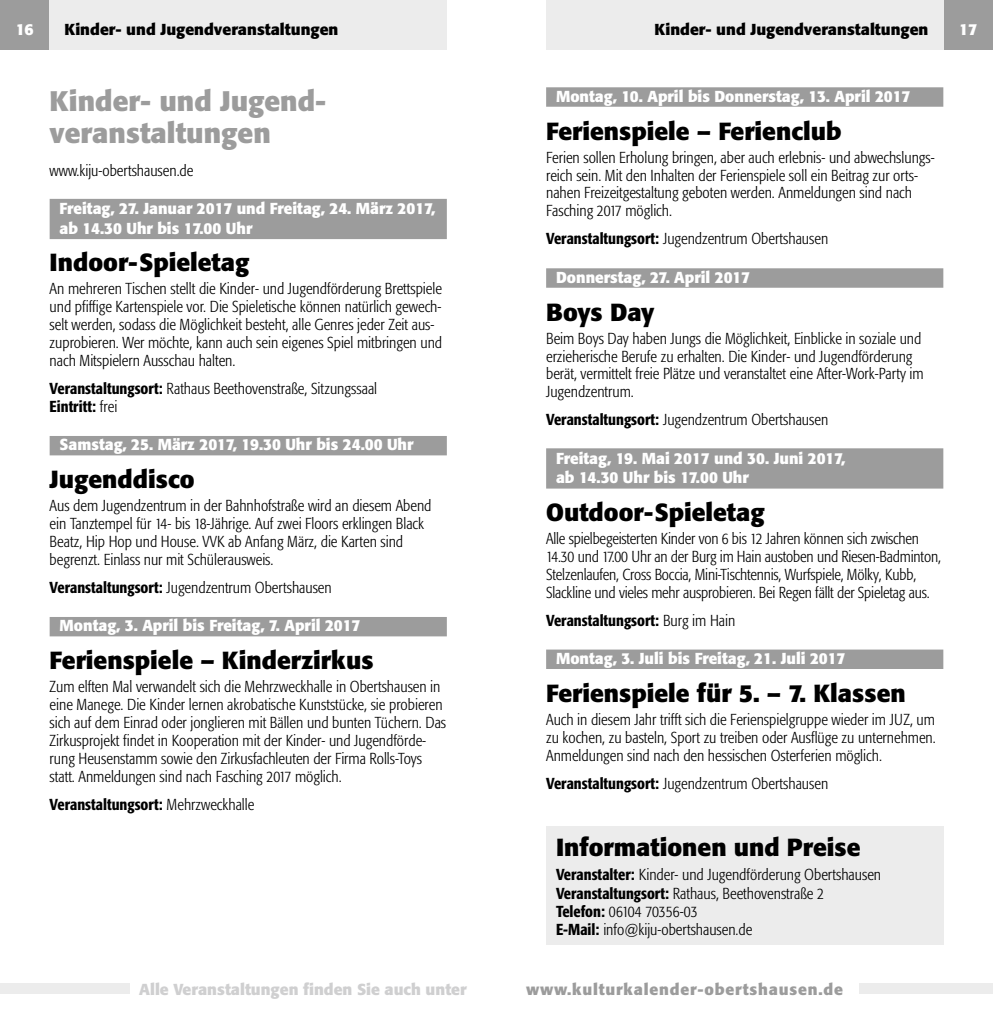
<style>
.page{position:relative;width:993px;height:1017px;background:#fff}
.page>*{position:absolute;margin:0;border:0;box-sizing:border-box;transform-origin:0 0}
.t1{font:700 28px/31.5px "Formata";color:#9c9c9c}
.t2{font:700 24.5px "Formata";color:#000}
.t3{font:300 condensed 15.75px/18px "Formata";color:#000}
.t4{font:700 15.75px/19.2px "Formata";color:#fff}
.t5{font:700 15.75px "Formata";color:#000}
.t6{font:500 condensed 15.75px "Formata";color:#000}
.t7{font:700 15.75px "Formata";color:#cfcfd0}
.t8{font:700 15.75px "Formata";letter-spacing:.05em;color:#9c9c9c}
.s1{font-weight:500}
.s2{font-weight:300}
</style>
<div class="page">
<div style="left:943px;top:0;width:49px;height:50px;background:#9c9c9c"></div>
<div style="left:859px;top:984px;width:133px;height:10px;background:#ececec"></div>
<div style="left:546px;top:87px;width:397px;height:20px;background:#9c9c9c"></div>
<div style="left:546px;top:268px;width:397px;height:20px;background:#9c9c9c"></div>
<div style="left:546px;top:448px;width:397px;height:41px;background:#9c9c9c"></div>
<div style="left:546px;top:650px;width:397px;height:19px;background:#9c9c9c"></div>
<div style="left:50px;top:199px;width:396px;height:40px;background:#9c9c9c"></div>
<div style="left:50px;top:436px;width:396px;height:19px;background:#9c9c9c"></div>
<div style="left:50px;top:617px;width:396px;height:19px;background:#9c9c9c"></div>
<div style="left:0;top:0;width:50px;height:50px;background:#9c9c9c"></div>
<div style="left:0;top:984px;width:130px;height:10px;background:#ececec"></div>
<div style="left:50px;top:0;width:396px;height:50px;background:#ececec"></div>
<div style="left:546px;top:0;width:397px;height:50px;background:#ececec"></div>
<div style="left:546px;top:826px;width:397px;height:119px;background:#ececec"></div>
<p class="t5" style="left:800px;top:19px;width:119px">The terspielpla</p>
<p class="t4" style="left:16px;top:19px;width:20px">16</p>
<p class="t5" style="left:64px;top:19px;width:275px">Kinder- und Jugendveranstaltungen</p>
<p class="t5" style="left:654px;top:19px;width:275px">Kinder- und Jugendveranstaltungen</p>
<p class="t4" style="left:958px;top:19px;width:20px">17</p>
<h1 class="t1" style="left:50px;top:86px;width:276px">Kinder- und Jugend&shy;veranstaltungen</h1>
<p class="t3" style="left:50px;top:161px;width:145px">www.kiju-obertshausen.de</p>
<p class="t4" style="left:60px;top:199px;width:377px">Freitag, 27. Januar 2017 und Freitag, 24. März 2017, ab 14.30 Uhr bis 17.00 Uhr</p>
<h2 class="t2" style="left:50px;top:247px;width:201px">Indoor-Spieletag</h2>
<p class="t3" style="left:50px;top:280px;width:394px">An mehreren Tischen stellt die Kinder- und Jugendförderung Brettspiele und pfiffige Kartenspiele vor. Die Spieletische können natürlich gewech&shy;selt werden, sodass die Möglichkeit besteht, alle Genres jeder Zeit aus&shy;zuprobieren. Wer möchte, kann auch sein eigenes Spiel mitbringen und nach Mitspielern Ausschau halten.</p>
<p class="t3" style="left:50px;top:380px;width:329px"><span class="s1">Veranstaltungsort:</span> Rathaus Beethovenstraße, Sitzungssaal<br><span class="s1">Eintritt:</span> frei</p>
<p class="t4" style="left:60px;top:435px;width:355px">Samstag, 25. März 2017, 19.30 Uhr bis 24.00 Uhr</p>
<h2 class="t2" style="left:50px;top:464px;width:146px">Jugenddisco</h2>
<p class="t3" style="left:50px;top:497px;width:383px">Aus dem Jugendzentrum in der Bahnhofstraße wird an diesem Abend ein Tanztempel für 14- bis 18-Jährige. Auf zwei Floors erklingen Black Beatz, Hip Hop und House. VVK ab Anfang März, die Karten sind begrenzt. Einlass nur mit Schülerausweis.</p>
<p class="t3" style="left:50px;top:579px;width:283px"><span class="s1">Veranstaltungsort:</span> Jugendzentrum Obertshausen</p>
<p class="t4" style="left:60px;top:616px;width:302px">Montag, 3. April bis Freitag, 7. April 2017</p>
<h2 class="t2" style="left:50px;top:645px;width:325px">Ferienspiele – Kinderzirkus</h2>
<p class="t3" style="left:50px;top:678px;width:398px">Zum elften Mal verwandelt sich die Mehrzweckhalle in Obertshausen in eine Manege. Die Kinder lernen akrobatische Kunststücke, sie probieren sich auf dem Einrad oder jonglieren mit Bällen und bunten Tüchern. Das Zirkusprojekt findet in Kooperation mit der Kinder- und Jugendförde&shy;rung Heusenstamm sowie den Zirkusfachleuten der Firma Rolls-Toys statt. Anmeldungen sind nach Fasching 2017 möglich.</p>
<p class="t6" style="left:50px;top:795px;width:206px">Veranstaltungsort: <span class="s2">Mehrzweckhalle</span></p>
<p class="t4" style="left:556px;top:86px;width:356px">Montag, 10. April bis Donnerstag, 13. April 2017</p>
<h2 class="t2" style="left:546px;top:116px;width:297px">Ferienspiele – Ferienclub</h2>
<p class="t3" style="left:546px;top:148px;width:390px">Ferien sollen Erholung bringen, aber auch erlebnis- und abwechslungs&shy;reich sein. Mit den Inhalten der Ferienspiele soll ein Beitrag zur orts&shy;nahen Freizeitgestaltung geboten werden. Anmeldungen sind nach Fasching 2017 möglich.</p>
<p class="t3" style="left:546px;top:230px;width:283px"><span class="s1">Veranstaltungsort:</span> Jugendzentrum Obertshausen</p>
<p class="t4" style="left:556px;top:267px;width:195px">Donnerstag, 27. April 2017</p>
<h2 class="t2" style="left:546px;top:297px;width:110px">Boys Day</h2>
<p class="t3" style="left:546px;top:329px;width:379px">Beim Boys Day haben Jungs die Möglichkeit, Einblicke in soziale und erzieherische Berufe zu erhalten. Die Kinder- und Jugendförderung berät, vermittelt freie Plätze und veranstaltet eine After-Work-Party im Jugendzentrum.</p>
<p class="t3" style="left:546px;top:411px;width:283px"><span class="s1">Veranstaltungsort:</span> Jugendzentrum Obertshausen</p>
<p class="t4" style="left:556px;top:448px;width:291px">Freitag, 19. Mai 2017 und 30. Juni 2017, ab 14.30 Uhr bis 17.00 Uhr</p>
<h2 class="t2" style="left:546px;top:497px;width:220px">Outdoor-Spieletag</h2>
<p class="t3" style="left:546px;top:529px;width:396px">Alle spielbegeisterten Kinder von 6 bis 12 Jahren können sich zwischen 14.30 und 17.00 Uhr an der Burg im Hain austoben und Riesen-Badminton, Stelzenlaufen, Cross Boccia, Mini-Tischtennis, Wurfspiele, Mölky, Kubb, Slackline und vieles mehr ausprobieren. Bei Regen fällt der Spieletag aus.</p>
<p class="t6" style="left:546px;top:610px;width:190px">Veranstaltungsort: <span class="s2">Burg im Hain</span></p>
<p class="t4" style="left:556px;top:649px;width:291px">Montag, 3. Juli bis Freitag, 21. Juli 2017</p>
<h2 class="t2" style="left:546px;top:678px;width:361px">Ferienspiele für 5. – 7. Klassen</h2>
<p class="t3" style="left:546px;top:710px;width:391px;text-align:justify">Auch in diesem Jahr trifft sich die Ferienspielgruppe wieder im JUZ, um zu kochen, zu basteln, Sport zu treiben oder Ausflüge zu unternehmen.<br>Anmeldungen sind nach den hessischen Osterferien möglich.</p>
<p class="t3" style="left:546px;top:774px;width:283px"><span class="s1">Veranstaltungsort:</span> Jugendzentrum Obertshausen</p>
<h2 class="t2" style="left:556px;top:832px;width:306px">Informationen und Preise</h2>
<p class="t3" style="left:556px;top:865px;width:326px"><span class="s1">Veranstalter:</span> Kinder- und Jugendförderung Obertshausen <span class="s1">Veranstaltungsort:</span> Rathaus, Beethovenstraße 2<br><span class="s1">Telefon:</span> 06104 70356-03<br><span class="s1">E-Mail:</span> info@kiju-obertshausen.de</p>
<p class="t7" style="left:139px;top:979px;width:329px">Alle Veranstaltungen finden Sie auch unter</p>
<p class="t8" style="left:526px;top:979px;width:318px">www.kulturkalender-obertshausen.de</p>
</div>
